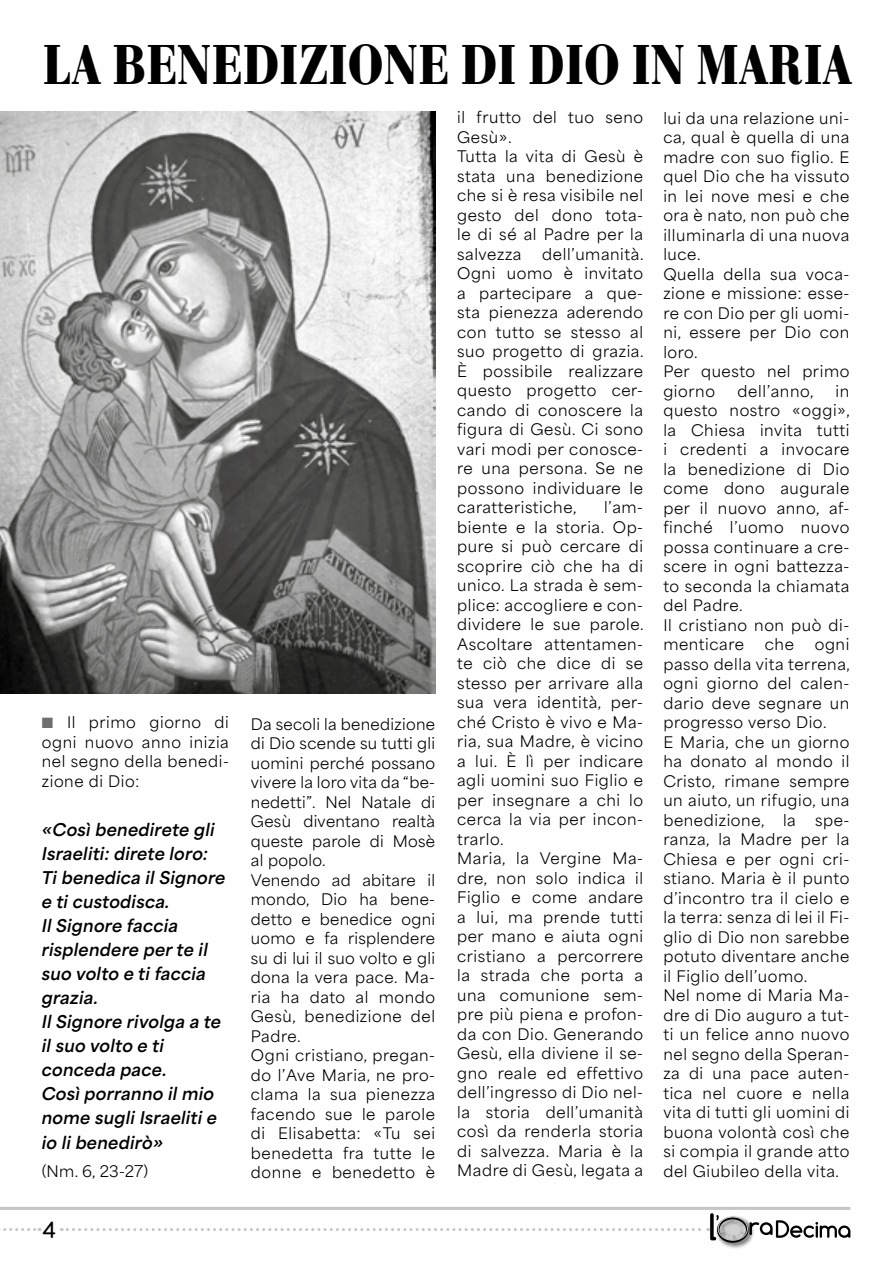
<style>
.page{position:relative;width:893px;height:1263px;background:#fff}
.page>*{position:absolute;margin:0;border:0;box-sizing:border-box;transform-origin:0 0}
.t1{font:700 58.5px "Bauer Bod T";color:#000;scale:.83 1}
.t2{font:700 21.15px "Comfortaa";color:#000}
.t3{font:italic 700 16.5px/24px "Area Normal";letter-spacing:.02em;color:#000}
.t4{font:15px/19.5px "Area Normal";letter-spacing:.04em;color:#000;text-align:justify}
.s1{color:#706f6f}
</style>
<div class="page">
<div style="left:715px;top:1215px;width:39px;height:33px;background:#000;opacity:.75"></div>
<img style="left:718px;top:1218px;width:29px;height:23px">
<div style="left:717px;top:1217px;width:31px;height:26px;border:3px solid #000;border-radius:50%"></div>
<div style="left:718px;top:1217px;width:30px;height:23px;border:1px solid #c6c6c6;border-radius:50%"></div>
<svg style="left:749px;top:1220px;width:101px;height:18px"></svg>
<svg style="left:61px;top:1213px;width:658px;height:27px"></svg>
<svg style="left:0;top:1228px;width:40px;height:3px"></svg>
<hr style="left:0;top:1207px;width:850px;height:3px;background:#c6c6c6">
<img style="left:0;top:111px;width:436px;height:582px">
<p class="t1" style="left:43px;top:29px;width:976px">LA BENEDIZIONE DI DIO IN MARIA</p>
<p class="t4" style="left:42px;top:711px;width:189px"><span class="s1">■</span> Il primo giorno di ogni nuovo anno inizia nel segno della benedi&shy;zione di Dio:</p>
<p class="t3" style="left:42px;top:816px;width:174px">«Così benedirete gli<br>Israeliti: direte loro:</p>
<p class="t3" style="left:42px;top:864px;width:185px">Ti benedica il Signore</p>
<p class="t3" style="left:42px;top:888px;width:129px">e ti custodisca.</p>
<p class="t3" style="left:42px;top:912px;width:138px">Il Signore faccia</p>
<p class="t3" style="left:42px;top:936px;width:167px;text-align:justify">risplendere per te il suo volto e ti faccia grazia.</p>
<p class="t3" style="left:42px;top:1008px;width:181px">Il Signore rivolga a te</p>
<p class="t3" style="left:42px;top:1032px;width:124px">il suo volto e ti</p>
<p class="t3" style="left:42px;top:1056px;width:126px">conceda pace.</p>
<p class="t3" style="left:42px;top:1080px;width:177px">Così porranno il mio nome sugli Israeliti e io li benedirò»</p>
<p class="t4" style="left:42px;top:1160px;width:108px">(Nm. 6, 23-27)</p>
<h2 class="t2" style="left:43px;top:1211px;width:15px">4</h2>
<p class="t4" style="left:251px;top:712px;width:186px">Da secoli la benedizione di Dio scende su tutti gli uomini perché possano vivere la loro vita da “be&shy;nedetti”. Nel Natale di Gesù diventano realtà queste parole di Mosè al popolo.</p>
<p class="t4" style="left:251px;top:868px;width:186px">Venendo ad abitare il mondo, Dio ha bene&shy;detto e benedice ogni uomo e fa risplendere su di lui il suo volto e gli dona la vera pace. Ma&shy;ria ha dato al mondo Gesù, benedizione del Padre.</p>
<p class="t4" style="left:251px;top:1044px;width:186px">Ogni cristiano, pregan&shy;do l’Ave Maria, ne pro&shy;clama la sua pienezza facendo sue le parole di Elisabetta: «Tu sei benedetta fra tutte le donne e benedetto è</p>
<p class="t4" style="left:457px;top:106px;width:188px">il frutto del tuo seno<br>Gesù».</p>
<p class="t4" style="left:457px;top:145px;width:188px">Tutta la vita di Gesù è stata una benedizione che si è resa visibile nel gesto del dono tota&shy;le di sé al Padre per la salvezza</p>
<p class="t4" style="left:457px;top:242px;width:188px;text-indent:85px">dell’umanità.<br>Ogni uomo è invitato a partecipare a que&shy;sta pienezza aderendo con tutto se stesso al suo progetto di grazia.<br>È possibile realizzare questo progetto cer&shy;cando di conoscere la figura di Gesù. Ci sono vari modi per conosce&shy;re una persona. Se ne possono individuare le caratteristiche,</p>
<p class="t4" style="left:457px;top:496px;width:188px;text-indent:147px">l’am&shy;biente e la storia. Op&shy;pure si può cercare di scoprire ciò che ha di unico. La strada è sem&shy;plice: accogliere e con&shy;dividere le sue parole.<br>Ascoltare attentamen&shy;te ciò che dice di se stesso per arrivare alla sua vera identità, per&shy;ché Cristo è vivo e Ma&shy;ria, sua Madre, è vicino a lui. È lì per indicare agli uomini suo Figlio e per insegnare a chi lo cerca la via per incon&shy;trarlo.</p>
<p class="t4" style="left:457px;top:847px;width:188px">Maria, la Vergine Ma&shy;dre, non solo indica il Figlio e come andare a lui, ma prende tutti per mano e aiuta ogni cristiano a percorrere la strada che porta a una comunione sem&shy;pre più piena e profon&shy;da con Dio. Generando Gesù, ella diviene il se&shy;gno reale ed effettivo dell’ingresso di Dio nel&shy;la storia dell’umanità così da renderla storia di salvezza. Maria è la Madre di Gesù, legata a</p>
<p class="t4" style="left:663px;top:106px;width:188px">lui da una relazione uni&shy;ca, qual è quella di una madre con suo figlio. E quel Dio che ha vissuto in lei nove mesi e che ora è nato, non può che illuminarla di una nuova luce.</p>
<p class="t4" style="left:663px;top:262px;width:188px">Quella della sua voca&shy;zione e missione: esse&shy;re con Dio per gli uomi&shy;ni, essere per Dio con loro.</p>
<p class="t4" style="left:663px;top:360px;width:188px">Per questo nel primo giorno</p>
<p class="t4" style="left:663px;top:379px;width:188px;text-indent:172px">in questo nostro «oggi», la Chiesa invita tutti i credenti a invocare la benedizione di Dio come dono augurale per il nuovo anno, af&shy;finché l’uomo nuovo possa continuare a cre&shy;scere in ogni battezza&shy;to seconda la chiamata del Padre.</p>
<p class="t4" style="left:663px;top:613px;width:188px">Il cristiano non può di&shy;menticare</p>
<p class="t4" style="left:738px;top:379px;width:77px">dell’anno,</p>
<p class="t4" style="left:663px;top:633px;width:188px;text-indent:151px">ogni passo della vita terrena, ogni giorno del calen&shy;dario deve segnare un progresso verso Dio.</p>
<p class="t4" style="left:663px;top:730px;width:188px">E Maria, che un giorno ha donato al mondo il Cristo, rimane sempre un aiuto, un rifugio, una benedizione, la</p>
<p class="t4" style="left:765px;top:633px;width:31px">che</p>
<p class="t4" style="left:663px;top:808px;width:188px;text-indent:152px">spe&shy;ranza, la Madre per la Chiesa e per ogni cri&shy;stiano. Maria è il punto d’incontro tra il cielo e la terra: senza di lei il Fi&shy;glio di Dio non sarebbe potuto diventare anche il Figlio dell’uomo.</p>
<p class="t4" style="left:663px;top:984px;width:188px">Nel nome di Maria Ma&shy;dre di Dio auguro a tut&shy;ti un felice anno nuovo nel segno della Speran&shy;za di una pace auten&shy;tica nel cuore e nella vita di tutti gli uomini di buona volontà così che si compia il grande atto del Giubileo della vita.</p>
</div>
